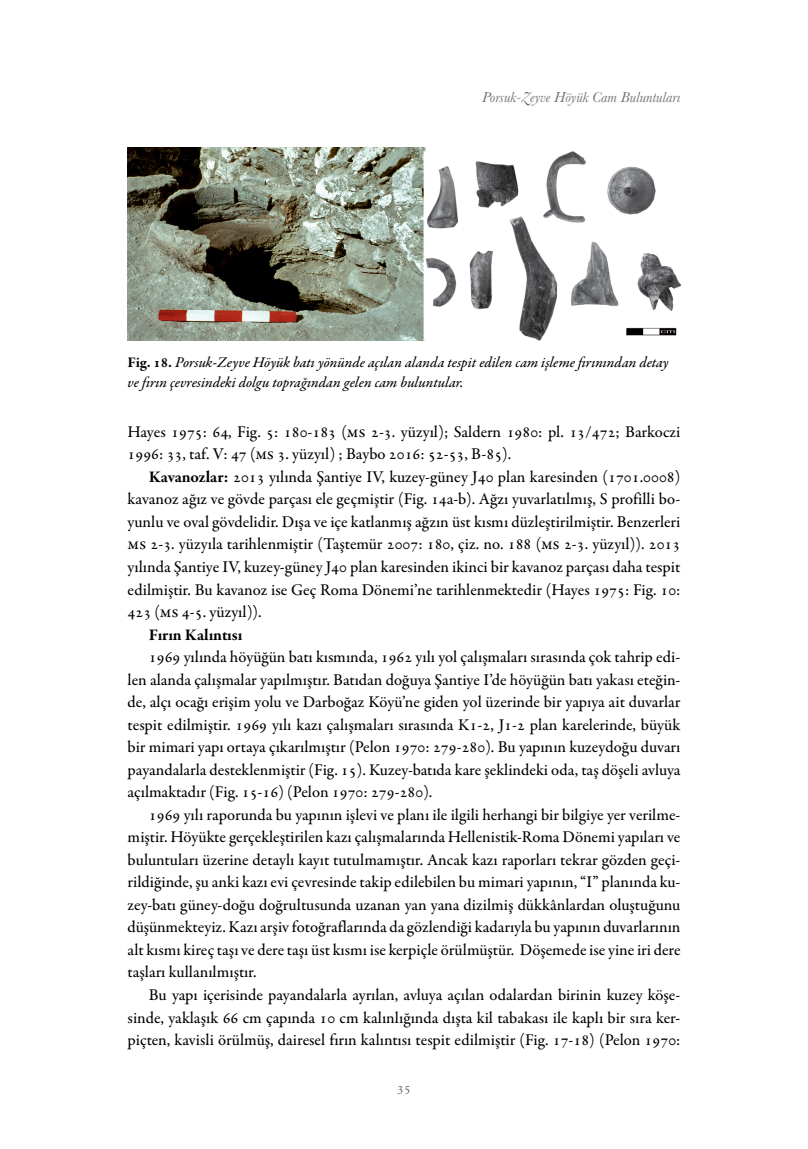
<style>
.page{position:relative;width:808px;height:1149px;background:#fff}
.page>*{position:absolute;margin:0;border:0;box-sizing:border-box;transform-origin:0 0}
.t1{font:500 16.5px/22.5px "Garamond Premr Pro";color:#000;text-align:justify}
.t2{font:700 16.5px "Garamond Premr Pro";letter-spacing:-.01em;color:#000}
.t3{font:15px/19.5px "Garamond Premr Pro Med It";color:#000}
.t4{font:italic 15px "Baskerville";color:#6d6e71}
.t5{font:13.5px "Minion Pro";color:#6d6e71}
.s1{font-family:"Garamond Premr Pro";font-weight:700}
.s2{font-weight:700}
</style>
<div class="page">
<img style="left:128px;top:147px;width:552px;height:193px">
<p class="t4" style="left:482px;top:87px;width:200px">Porsuk-Zeyve Höyük Cam Buluntuları</p>
<p class="t3" style="left:128px;top:353px;width:543px"><span class="s1">Fig. 18.</span> Porsuk-Zeyve Höyük batı yönünde açılan alanda tespit edilen cam işleme fırınından detay ve fırın çevresindeki dolgu toprağından gelen cam buluntular.</p>
<p class="t1" style="left:128px;top:420px;width:554px">Hayes 1975: 64, Fig. 5: 180-183 (ms 2-3. yüzyıl); Saldern 1980: pl. 13/472; Barkoczi<br>1996: 33, taf. V: 47 (ms 3. yüzyıl) ; Baybo 2016: 52-53, B-85).</p>
<p class="t1" style="left:128px;top:465px;width:554px;text-indent:21px"><span class="s2">Kavanozlar:</span> 2013 yılında Şantiye IV, kuzey-güney J40 plan karesinden (1701.0008) kavanoz ağız ve gövde parçası ele geçmiştir (Fig. 14a-b). Ağzı yuvarlatılmış, S profilli bo&shy;yunlu ve oval gövdelidir. Dışa ve içe katlanmış ağzın üst kısmı düzleştirilmiştir. Benzerleri ms 2-3. yüzyıla tarihlenmiştir (Taştemür 2007: 180, çiz. no. 188 (ms 2-3. yüzyıl)). 2013 yılında Şantiye IV, kuzey-güney J40 plan karesinden ikinci bir kavanoz parçası daha tespit edilmiştir. Bu kavanoz ise Geç Roma Dönemi’ne tarihlenmektedir (Hayes 1975: Fig. 10:<br>423 (ms 4-5. yüzyıl)).</p>
<p class="t2" style="left:149px;top:624px;width:95px">Fırın Kalıntısı</p>
<p class="t1" style="left:128px;top:645px;width:554px;text-indent:21px">1969 yılında höyüğün batı kısmında, 1962 yılı yol çalışmaları sırasında çok tahrip edi&shy;len alanda çalışmalar yapılmıştır. Batıdan doğuya Şantiye I’de höyüğün batı yakası eteğin&shy;de, alçı ocağı erişim yolu ve Darboğaz Köyü’ne giden yol üzerinde bir yapıya ait duvarlar tespit edilmiştir. 1969 yılı kazı çalışmaları sırasında K1-2, J1-2 plan karelerinde, büyük bir mimari yapı ortaya çıkarılmıştır (Pelon 1970: 279-280). Bu yapının kuzeydoğu duvarı payandalarla desteklenmiştir (Fig. 15). Kuzey-batıda kare şeklindeki oda, taş döşeli avluya açılmaktadır (Fig. 15-16) (Pelon 1970: 279-280).</p>
<p class="t1" style="left:128px;top:803px;width:554px;text-indent:21px">1969 yılı raporunda bu yapının işlevi ve planı ile ilgili herhangi bir bilgiye yer verilme&shy;miştir. Höyükte gerçekleştirilen kazı çalışmalarında Hellenistik-Roma Dönemi yapıları ve buluntuları üzerine detaylı kayıt tutulmamıştır. Ancak kazı raporları tekrar gözden geçi&shy;rildiğinde, şu anki kazı evi çevresinde takip edilebilen bu mimari yapının, “I” planında ku&shy;zey-batı güney-doğu doğrultusunda uzanan yan yana dizilmiş dükkânlardan oluştuğunu düşünmekteyiz. Kazı arşiv fotoğraflarında da gözlendiği kadarıyla bu yapının duvarlarının alt kısmı kireç taşı ve dere taşı üst kısmı ise kerpiçle örülmüştür. Döşemede ise yine iri dere taşları kullanılmıştır.</p>
<p class="t1" style="left:128px;top:983px;width:554px;text-indent:21px">Bu yapı içerisinde payandalarla ayrılan, avluya açılan odalardan birinin kuzey köşe&shy;sinde, yaklaşık 66 cm çapında 10 cm kalınlığında dışta kil tabakası ile kaplı bir sıra ker&shy;piçten, kavisli örülmüş, dairesel fırın kalıntısı tespit edilmiştir (Fig. 17-18) (Pelon 1970:</p>
<p class="t5" style="left:397px;top:1078px;width:15px">35</p>
</div>
